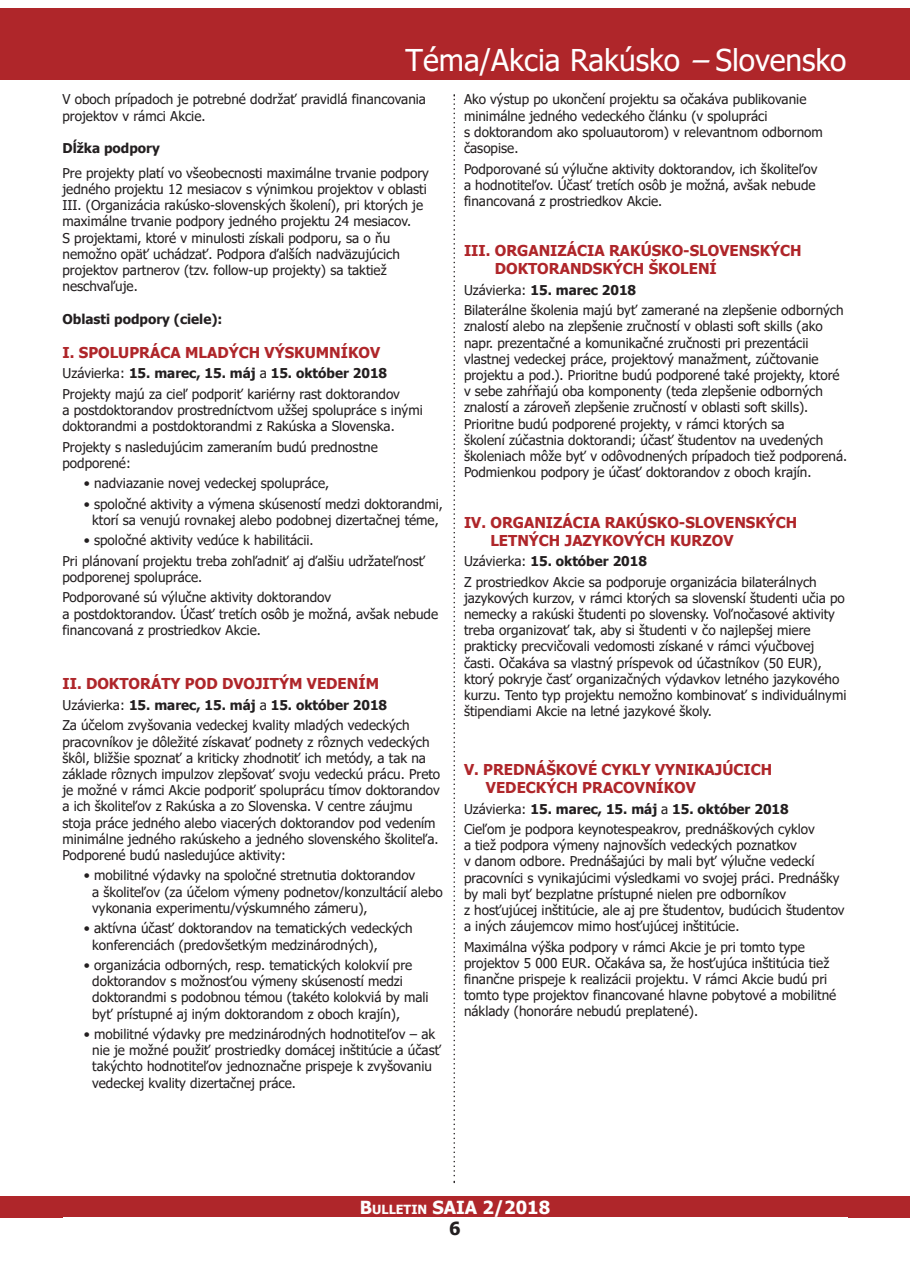
<style>
.page{position:relative;width:910px;height:1280px;background:#fff}
.page>*{position:absolute;margin:0;border:0;box-sizing:border-box;transform-origin:0 0}
.t1{font:30px "Tahoma";color:#fff}
.t2{font:700 18px "Tahoma";color:#231f20}
.t3{font:700 15px/18px "Tahoma";color:#af262a}
.t4{font:13.5px/16.2px "Tahoma";color:#231f20}
.t5{font:700 13.5px "Tahoma";color:#231f20}
.t6{font:700 12.6px "Tahoma";color:#fdfdfd}
.s1{font-style:italic}
.s2{font-weight:700}
.s3{font-size:18px}
.s4{font-size:18px;color:#fff}
</style>
<div class="page">
<div style="left:0;top:1196px;width:910px;height:21px;background:#af262a"></div>
<div style="left:0;top:9px;width:910px;height:71px;background:#af262a"></div>
<svg style="left:453px;top:94px;width:2px;height:1088px"></svg>
<p class="t1" style="left:406px;top:40px;width:442px">Téma/Akcia Rakúsko <span class="s1">–</span>Slovensko</p>
<p class="t4" style="left:63px;top:92px;width:365px">V oboch prípadoch je potrebné dodržať pravidlá financovania projektov v rámci Akcie.</p>
<p class="t4" style="left:63px;top:137px;width:368px;line-height:24.8px"><span class="s2">Dĺžka podpory<br></span>Pre projekty platí vo všeobecnosti maximálne trvanie podpory</p>
<p class="t4" style="left:63px;top:182px;width:366px">jedného projektu 12 mesiacov s výnimkou projektov v oblasti III. (Organizácia rakúsko-slovenských školení), pri ktorých je maximálne trvanie podpory jedného projektu 24 mesiacov.<br>S projektami, ktoré v minulosti získali podporu, sa o ňu nemožno opäť uchádzať. Podpora ďalších nadväzujúcich projektov partnerov (tzv. follow-up projekty) sa taktiež neschvaľuje.</p>
<p class="t5" style="left:63px;top:309px;width:161px">Oblasti podpory (ciele):</p>
<p class="t3" style="left:63px;top:344px;width:319px">I. SPOLUPRÁCA MLADÝCH VÝSKUMNÍKOV</p>
<p class="t4" style="left:63px;top:364px;width:339px;line-height:20.4px">Uzávierka: <span class="s2">15. marec, 15. máj</span> a <span class="s2">15. október 2018<br></span>Projekty majú za cieľ podporiť kariérny rast doktorandov</p>
<p class="t4" style="left:63px;top:403px;width:362px">a postdoktorandov prostredníctvom užšej spolupráce s inými doktorandmi a postdoktorandmi z Rakúska a Slovenska.</p>
<p class="t4" style="left:63px;top:439px;width:317px">Projekty s nasledujúcim zameraním budú prednostne podporené:</p>
<p class="t4" style="left:84px;top:476px;width:247px">• nadviazanie novej vedeckej spolupráce,</p>
<p class="t4" style="left:84px;top:496px;width:361px;text-align:center">• spoločné aktivity a výmena skúseností medzi doktorandmi, ktorí sa venujú rovnakej alebo podobnej dizertačnej téme,</p>
<p class="t4" style="left:63px;top:531px;width:364px;line-height:20.4px;text-indent:21px">• spoločné aktivity vedúce k habilitácii.<br>Pri plánovaní projektu treba zohľadniť aj ďalšiu udržateľnosť</p>
<p class="t4" style="left:63px;top:568px;width:270px;line-height:20.4px">podporenej spolupráce.<br>Podporované sú výlučne aktivity doktorandov</p>
<p class="t4" style="left:63px;top:606px;width:377px">a postdoktorandov. Účasť tretích osôb je možná, avšak nebude financovaná z prostriedkov Akcie.</p>
<p class="t3" style="left:63px;top:676px;width:318px">II. DOKTORÁTY POD DVOJITÝM VEDENÍM</p>
<p class="t4" style="left:63px;top:696px;width:349px;line-height:20.4px">Uzávierka: <span class="s2">15. marec, 15. máj</span> a <span class="s2">15. október 2018<br></span>Za účelom zvyšovania vedeckej kvality mladých vedeckých</p>
<p class="t4" style="left:63px;top:734px;width:379px">pracovníkov je dôležité získavať podnety z rôznych vedeckých škôl, bližšie spoznať a kriticky zhodnotiť ich metódy, a tak na základe rôznych impulzov zlepšovať svoju vedeckú prácu. Preto je možné v rámci Akcie podporiť spoluprácu tímov doktorandov a ich školiteľov z Rakúska a zo Slovenska. V centre záujmu stoja práce jedného alebo viacerých doktorandov pod vedením minimálne jedného rakúskeho a jedného slovenského školiteľa.<br>Podporené budú nasledujúce aktivity:</p>
<p class="t4" style="left:92px;top:868px;width:352px;text-indent:-8px">• mobilitné výdavky na spoločné stretnutia doktorandov<br>a školiteľov (za účelom výmeny podnetov/konzultácií alebo vykonania experimentu/výskumného zámeru),</p>
<p class="t4" style="left:92px;top:921px;width:322px;text-indent:-8px">• aktívna účasť doktorandov na tematických vedeckých konferenciách (predovšetkým medzinárodných),</p>
<p class="t4" style="left:92px;top:958px;width:338px;text-indent:-8px">• organizácia odborných, resp. tematických kolokvií pre doktorandov s možnosťou výmeny skúseností medzi doktorandmi s podobnou témou (takéto kolokviá by mali byť prístupné aj iným doktorandom z oboch krajín),</p>
<p class="t4" style="left:92px;top:1027px;width:350px;text-indent:-8px">• mobilitné výdavky pre medzinárodných hodnotiteľov – ak nie je možné použiť prostriedky domácej inštitúcie a účasť takýchto hodnotiteľov jednoznačne prispeje k zvyšovaniu vedeckej kvality dizertačnej práce.</p>
<p class="t4" style="left:464px;top:92px;width:360px">Ako výstup po ukončení projektu sa očakáva publikovanie minimálne jedného vedeckého článku (v spolupráci<br>s doktorandom ako spoluautorom) v relevantnom odbornom časopise.</p>
<p class="t4" style="left:464px;top:161px;width:355px">Podporované sú výlučne aktivity doktorandov, ich školiteľov a hodnotiteľov. Účasť tretích osôb je možná, avšak nebude financovaná z prostriedkov Akcie.</p>
<p class="t3" style="left:495px;top:242px;width:308px;text-indent:-31px">III. ORGANIZÁCIA RAKÚSKO-SLOVENSKÝCH<br>DOKTORANDSKÝCH ŠKOLENÍ</p>
<p class="t4" style="left:464px;top:280px;width:381px;line-height:20.4px">Uzávierka: <span class="s2">15. marec 2018<br></span>Bilaterálne školenia majú byť zamerané na zlepšenie odborných</p>
<p class="t4" style="left:464px;top:319px;width:385px">znalostí alebo na zlepšenie zručností v oblasti soft skills (ako napr. prezentačné a komunikačné zručnosti pri prezentácii vlastnej vedeckej práce, projektový manažment, zúčtovanie projektu a pod.). Prioritne budú podporené také projekty, ktoré v sebe zahŕňajú oba komponenty (teda zlepšenie odborných znalostí a zároveň zlepšenie zručností v oblasti soft skills).<br>Prioritne budú podporené projekty, v rámci ktorých sa<br>školení zúčastnia doktorandi; účasť študentov na uvedených školeniach môže byť v odôvodnených prípadoch tiež podporená.<br>Podmienkou podpory je účasť doktorandov z oboch krajín.</p>
<p class="t3" style="left:490px;top:514px;width:308px;text-indent:-26px">IV. ORGANIZÁCIA RAKÚSKO-SLOVENSKÝCH<br>LETNÝCH JAZYKOVÝCH KURZOV</p>
<p class="t4" style="left:464px;top:552px;width:354px;line-height:20.4px">Uzávierka: <span class="s2">15. október 2018<br></span>Z prostriedkov Akcie sa podporuje organizácia bilaterálnych</p>
<p class="t4" style="left:464px;top:590px;width:384px">jazykových kurzov, v rámci ktorých sa slovenskí študenti učia po nemecky a rakúski študenti po slovensky. Voľnočasové aktivity treba organizovať tak, aby si študenti v čo najlepšej miere prakticky precvičovali vedomosti získané v rámci výučbovej časti. Očakáva sa vlastný príspevok od účastníkov (50 EUR), ktorý pokryje časť organizačných výdavkov letného jazykového kurzu. Tento typ projektu nemožno kombinovať s individuálnymi štipendiami Akcie na letné jazykové školy.</p>
<p class="t3" style="left:486px;top:761px;width:288px;text-indent:-22px">V. PREDNÁŠKOVÉ CYKLY VYNIKAJÚCICH<br>VEDECKÝCH PRACOVNÍKOV</p>
<p class="t4" style="left:464px;top:799px;width:352px;line-height:20.4px">Uzávierka: <span class="s2">15. marec, 15. máj</span> a <span class="s2">15. október 2018<br></span>Cieľom je podpora keynotespeakrov, prednáškových cyklov</p>
<p class="t4" style="left:464px;top:838px;width:382px">a tiež podpora výmeny najnovších vedeckých poznatkov<br>v danom odbore. Prednášajúci by mali byť výlučne vedeckí pracovníci s vynikajúcimi výsledkami vo svojej práci. Prednášky by mali byť bezplatne prístupné nielen pre odborníkov<br>z hosťujúcej inštitúcie, ale aj pre študentov, budúcich študentov a iných záujemcov mimo hosťujúcej inštitúcie.</p>
<p class="t4" style="left:464px;top:939px;width:374px">Maximálna výška podpory v rámci Akcie je pri tomto type projektov 5 000 EUR. Očakáva sa, že hosťujúca inštitúcia tiež finančne prispeje k realizácii projektu. V rámci Akcie budú pri tomto type projektov financované hlavne pobytové a mobilitné náklady (honoráre nebudú preplatené).</p>
<p class="t6" style="left:360px;top:1200px;width:192px"><span class="s3">B</span>ULLETIN <span class="s3">SAIA 2</span><span class="s4">/2018</span></p>
<p class="t2" style="left:449px;top:1215px;width:13px">6</p>
</div>
